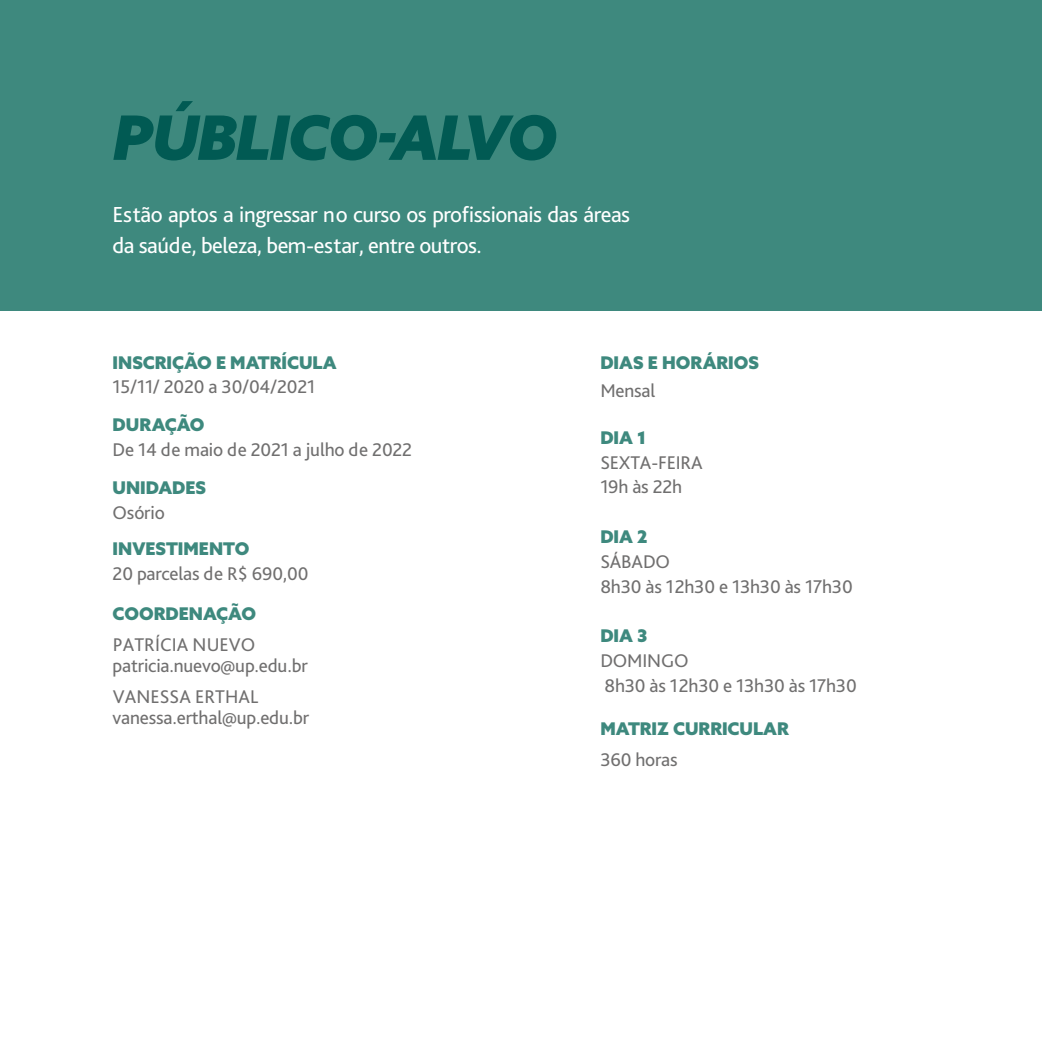
<style>
.page{position:relative;width:1042px;height:1042px;background:#fff}
.page>*{position:absolute;margin:0;border:0;box-sizing:border-box;transform-origin:0 0}
.t1{font:italic 900 61.25px "Azo Sans";letter-spacing:-.02em;color:#015a53}
.t2{font:22.75px/31.5px "Bliss Pro";letter-spacing:-.02em;color:#fff}
.t3{font:19.25px/24.8px "Bliss Pro";letter-spacing:-.01em;color:#706f6f}
.t4{font:900 17.5px "Azo Sans";color:#3e897e}
</style>
<div class="page">
<div style="left:0;top:0;width:1042px;height:310px;background:#3e897e"></div>
<h1 class="t1" style="left:113px;top:97px;width:446px">PÚBLICO-ALVO</h1>
<p class="t2" style="left:113px;top:198px;width:519px">Estão aptos a ingressar no curso os profissionais das áreas da saúde, beleza, bem-estar, entre outros.</p>
<p class="t4" style="left:113px;top:351px;width:225px">INSCRIÇÃO E MATRÍCULA</p>
<p class="t3" style="left:113px;top:374px;width:204px">15/11/ 2020 a 30/04/2021</p>
<p class="t4" style="left:113px;top:413px;width:93px">DURAÇÃO</p>
<p class="t3" style="left:113px;top:437px;width:301px">De 14 de maio de 2021 a julho de 2022</p>
<p class="t4" style="left:113px;top:476px;width:95px">UNIDADES</p>
<p class="t3" style="left:113px;top:500px;width:54px">Osório</p>
<p class="t4" style="left:113px;top:537px;width:138px">INVESTIMENTO</p>
<p class="t3" style="left:113px;top:561px;width:197px">20 parcelas de R$ 690,00</p>
<p class="t4" style="left:113px;top:602px;width:145px">COORDENAÇÃO</p>
<p class="t3" style="left:113px;top:633px;width:197px;line-height:21px">PATRÍCIA NUEVO patricia.nuevo@up.edu.br</p>
<p class="t3" style="left:113px;top:685px;width:198px;line-height:21px">VANESSA ERTHAL vanessa.erthal@up.edu.br</p>
<p class="t4" style="left:600px;top:351px;width:160px">DIAS E HORÁRIOS</p>
<p class="t3" style="left:600px;top:378px;width:56px">Mensal</p>
<p class="t4" style="left:600px;top:426px;width:48px">DIA 1</p>
<p class="t3" style="left:600px;top:449px;width:104px">SEXTA-FEIRA<br>19h às 22h</p>
<p class="t4" style="left:600px;top:525px;width:49px">DIA 2</p>
<p class="t3" style="left:600px;top:549px;width:254px">SÁBADO<br>8h30 às 12h30 e 13h30 às 17h30</p>
<p class="t4" style="left:600px;top:624px;width:49px">DIA 3</p>
<p class="t3" style="left:600px;top:648px;width:258px">DOMINGO<br>8h30 às 12h30 e 13h30 às 17h30</p>
<p class="t4" style="left:600px;top:716px;width:190px">MATRIZ CURRICULAR</p>
<p class="t3" style="left:600px;top:746px;width:79px">360 horas</p>
</div>
